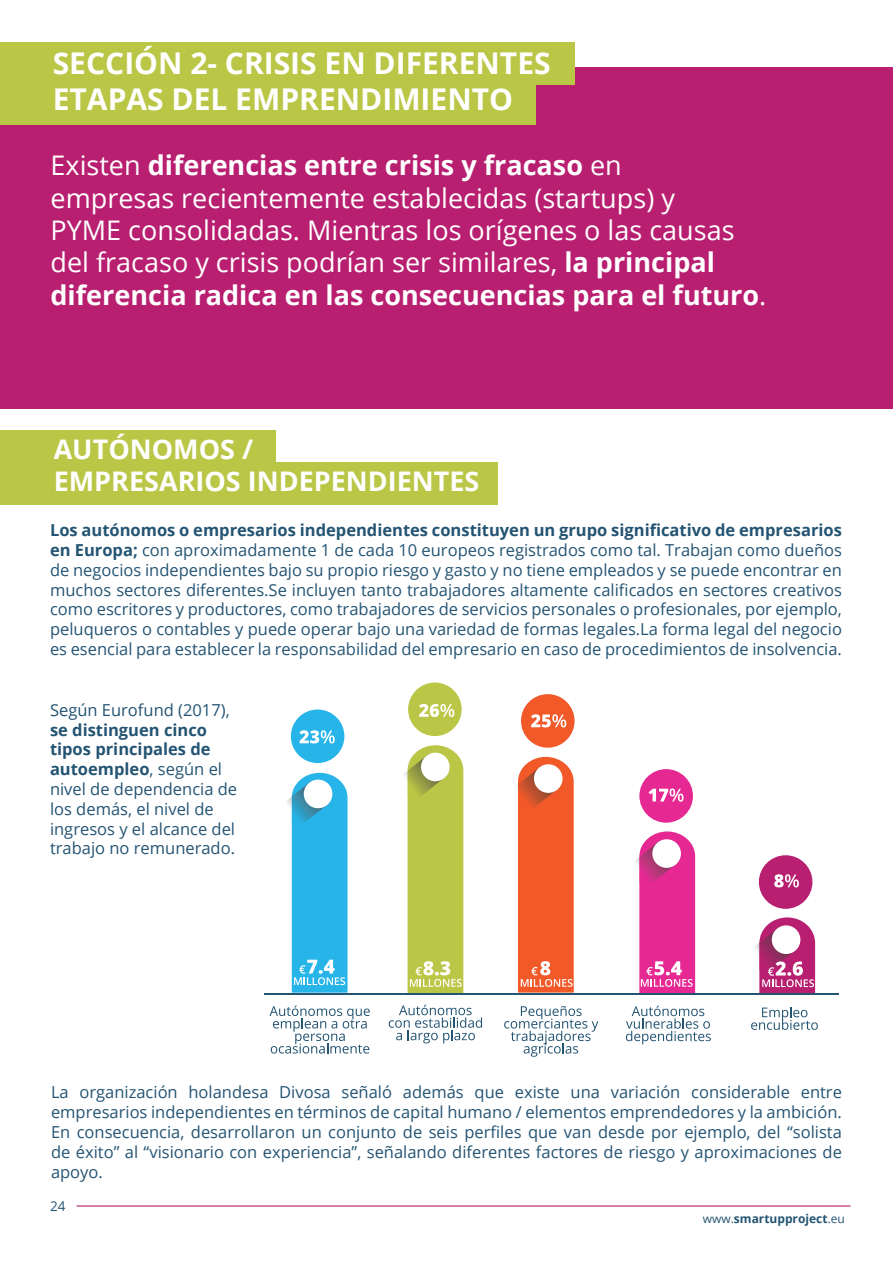
<style>
.page{position:relative;width:893px;height:1263px;background:#fff}
.page>*{position:absolute;margin:0;border:0;box-sizing:border-box;transform-origin:0 0}
.t1{font:700 30px/36px "Open Sans";color:#fff}
.t2{font:27px/32.4px "Open Sans";color:#fff}
.t3{font:700 27px "Open Sans";color:#fff}
.t4{font:16.5px/19.8px "Open Sans";color:#245473;text-align:justify}
.t5{font:13.5px "Open Sans";color:#245473}
.t6{font:700 12px "Open Sans";color:#245473}
.s1{font-weight:700}
.s2{font-weight:400}
</style>
<div class="page">
<hr style="left:77px;top:1205px;width:773px;height:1px;background:#b81f71">
<div style="left:0;top:67px;width:893px;height:341px;background:#b81f71"></div>
<div style="left:0;top:43px;width:575px;height:42px;background:#bac646"></div>
<div style="left:0;top:82px;width:536px;height:43px;background:#bac646"></div>
<div style="left:0;top:430px;width:275px;height:42px;background:#bac646"></div>
<div style="left:0;top:462px;width:497px;height:42px;background:#bac646"></div>
<svg style="left:751px;top:1007px;width:67px;height:23px"></svg>
<img style="left:635px;top:857px;width:4px;height:9px">
<div style="left:639px;top:769px;width:54px;height:54px;background:#e62893;border-radius:50%"></div>
<div style="left:521px;top:694px;width:54px;height:54px;background:#f15929;border-radius:50%"></div>
<img style="left:404px;top:771px;width:4px;height:24px">
<div style="left:408px;top:682px;width:54px;height:54px;background:#bac646;border-radius:50%"></div>
<img style="left:755px;top:943px;width:4px;height:10px">
<div style="left:759px;top:855px;width:53px;height:54px;background:#b81f71;border-radius:50%"></div>
<img style="left:286px;top:797px;width:6px;height:27px">
<div style="left:291px;top:709px;width:53px;height:54px;background:#27b4e8;border-radius:50%"></div>
<hr style="left:264px;top:993px;width:575px;height:1px;background:#235472">
<svg style="left:269px;top:1005px;width:101px;height:48px"></svg>
<svg style="left:299px;top:730px;width:36px;height:13px"></svg>
<svg style="left:292px;top:773px;width:56px;height:220px;background:#40bbe8"></svg>
<svg style="left:408px;top:745px;width:55px;height:248px;background:#bfc957"></svg>
<svg style="left:759px;top:917px;width:56px;height:76px"></svg>
<svg style="left:419px;top:704px;width:35px;height:13px"></svg>
<svg style="left:531px;top:714px;width:35px;height:13px"></svg>
<svg style="left:648px;top:788px;width:35px;height:14px"></svg>
<svg style="left:774px;top:874px;width:25px;height:13px"></svg>
<svg style="left:389px;top:1005px;width:93px;height:38px"></svg>
<svg style="left:504px;top:1006px;width:94px;height:51px"></svg>
<svg style="left:626px;top:1006px;width:85px;height:38px"></svg>
<svg style="left:639px;top:831px;width:56px;height:162px;background:#e74ba2"></svg>
<svg style="left:518px;top:757px;width:56px;height:235px;background:#f0683e"></svg>
<p class="t1" style="left:53px;top:44px;width:499px">SECCIÓN 2- CRISIS EN DIFERENTES<br>ETAPAS DEL EMPRENDIMIENTO</p>
<p class="t2" style="left:51px;top:149px;width:717px">Existen <span class="s1">diferencias entre crisis y fracaso</span> en<br>empresas recientemente establecidas (startups) y<br>PYME consolidadas. Mientras los orígenes o las causas del fracaso y crisis podrían ser similares, <span class="s1">la principal diferencia radica en las consecuencias para el futuro</span>.</p>
<p class="t3" style="left:54px;top:430px;width:201px">AUTÓNOMOS /</p>
<p class="t3" style="left:54px;top:462px;width:427px">EMPRESARIOS INDEPENDIENTES</p>
<p class="t4" style="left:50px;top:520px;width:793px"><span class="s1">Los autónomos o empresarios independientes constituyen un grupo significativo de empresarios en Europa;</span> con aproximadamente 1 de cada 10 europeos registrados como tal. Trabajan como dueños de negocios independientes bajo su propio riesgo y gasto y no tiene empleados y se puede encontrar en muchos sectores diferentes.Se incluyen tanto trabajadores altamente calificados en sectores creativos como escritores y productores, como trabajadores de servicios personales o profesionales, por ejemplo, peluqueros o contables y puede operar bajo una variedad de formas legales.La forma legal del negocio es esencial para establecer la responsabilidad del empresario en caso de procedimientos de insolvencia.</p>
<p class="t4" style="left:50px;top:699px;width:189px;text-align:left">Según Eurofund (2017), <span class="s1">se distinguen cinco tipos principales de autoempleo</span>, según el nivel de dependencia de los demás, el nivel de ingresos y el alcance del trabajo no remunerado.</p>
<p class="t4" style="left:51px;top:1082px;width:792px">La organización holandesa Divosa señaló además que existe una variación considerable entre empresarios independientes en términos de capital humano / elementos emprendedores y la ambición.<br>En consecuencia, desarrollaron un conjunto de seis perfiles que van desde por ejemplo, del “solista de éxito” al “visionario con experiencia”, señalando diferentes factores de riesgo y aproximaciones de apoyo.</p>
<p class="t5" style="left:50px;top:1197px;width:17px">24</p>
<p class="t6" style="left:703px;top:1210px;width:144px"><span class="s2">www.</span>smartupproject<span class="s2">.eu</span></p>
</div>
